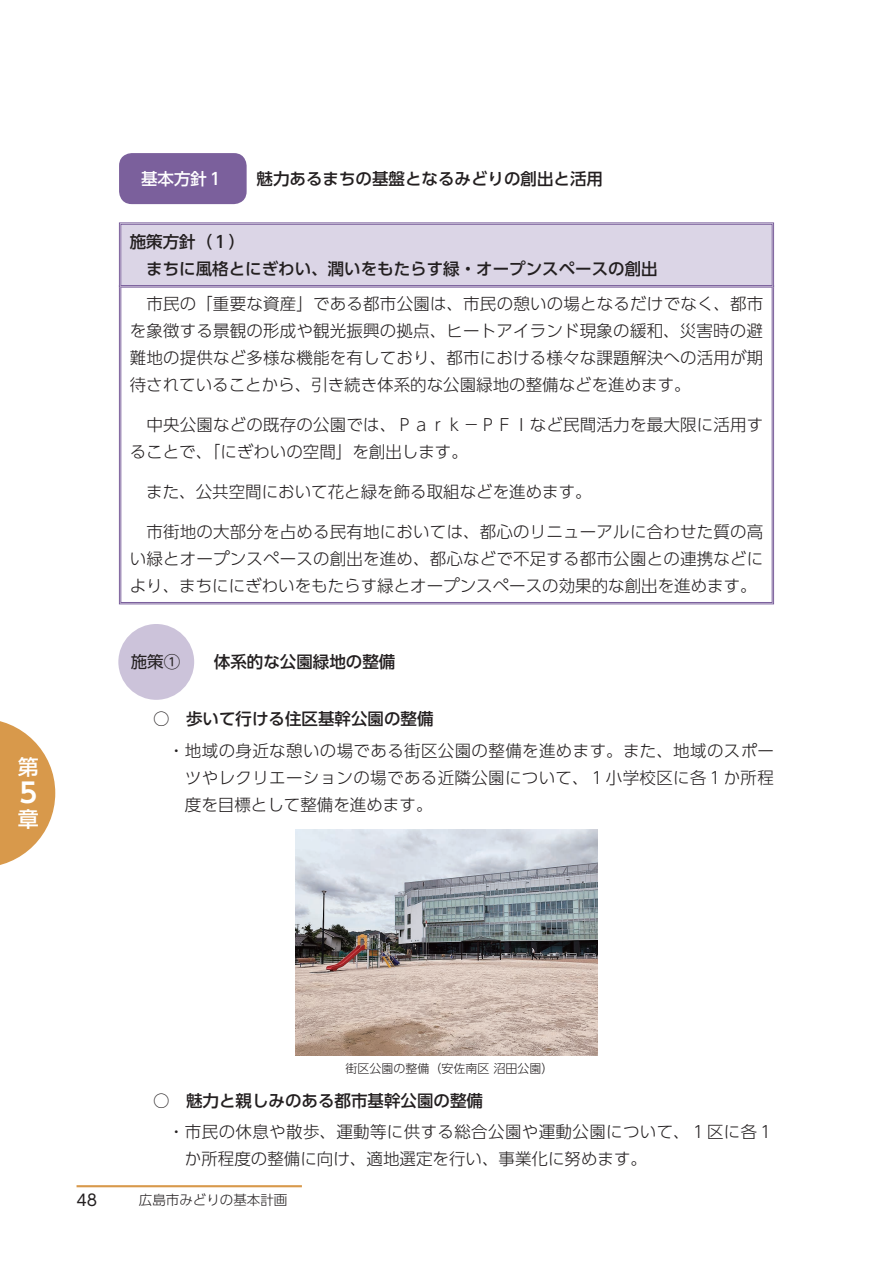
<style>
.page{position:relative;width:893px;height:1263px;background:#fff}
.page>*{position:absolute;margin:0;border:0;box-sizing:border-box;transform-origin:0 0}
.t1{font:700 27px "UD Shin Go Pro De";color:#fff}
.t2{font:500 21px "UD Shin Go Pro";color:#fff}
.t3{font:300 16.5px/27px "UD Shin Go Pro";color:#231f20;text-align:justify}
.t4{font:500 16.5px/27px "UD Shin Go Pro";color:#231f20}
.t5{font:300 16.5px/27px "UD Shin Go Pro";letter-spacing:.02em;color:#231f20}
.t6{font:500 16.5px "UD Shin Go Pro";color:#fff}
.t7{font:16.5px "UD Shin Go Pro";color:#231f20}
.t8{font:15.75px "UD Shin Go Pro";color:#231f20}
.t9{font:300 13.5px "UD Shin Go Pro";color:#231f20}
.t10{font:300 12px "UD Shin Go Pro";color:#231f20}
</style>
<div class="page">
<hr style="left:77px;top:1185px;width:225px;height:2px;background:#d8994b">
<svg style="left:0;top:721px;width:55px;height:144px"></svg>
<svg style="left:119px;top:288px;width:655px;height:317px"></svg>
<div style="left:119px;top:153px;width:128px;height:51px;background:#7b609c;border-radius:13px"></div>
<div style="left:119px;top:222px;width:655px;height:66px;background:#dbd5e6"></div>
<div style="left:120px;top:224px;width:652px;height:62px;border:1px solid #7b609c"></div>
<img style="left:295px;top:829px;width:303px;height:227px">
<div style="left:118px;top:624px;width:76px;height:76px;background:#ccc3da;border-radius:50%"></div>
<p class="t2" style="left:18px;top:750px;width:22px">第</p>
<h1 class="t1" style="left:19px;top:771px;width:18px">5</h1>
<p class="t2" style="left:18px;top:802px;width:22px">章</p>
<p class="t6" style="left:141px;top:165px;width:84px">基本方針１</p>
<p class="t4" style="left:257px;top:165px;width:348px">魅力あるまちの基盤となるみどりの創出と活用</p>
<p class="t4" style="left:130px;top:227px;width:529px">施策方針（１）<br>　まちに風格とにぎわい、潤いをもたらす緑・オープンスペースの創出</p>
<p class="t3" style="left:130px;top:290px;width:635px">　市民の「重要な資産」である都市公園は、市民の憩いの場となるだけでなく、都市を象徴する景観の形成や観光振興の拠点、ヒートアイランド現象の緩和、災害時の避難地の提供など多様な機能を有しており、都市における様々な課題解決への活用が期待されていることから、引き続き体系的な公園緑地の整備などを進めます。</p>
<p class="t3" style="left:130px;top:411px;width:635px">　中央公園などの既存の公園では、Ｐａｒｋ－ＰＦＩなど民間活力を最大限に活用することで、「にぎわいの空間」を創出します。</p>
<p class="t3" style="left:130px;top:477px;width:463px">　また、公共空間において花と緑を飾る取組などを進めます。</p>
<p class="t3" style="left:130px;top:517px;width:635px">　市街地の大部分を占める民有地においては、都心のリニューアルに合わせた質の高い緑とオープンスペースの創出を進め、都心などで不足する都市公園との連携などにより、まちににぎわいをもたらす緑とオープンスペースの効果的な創出を進めます。</p>
<p class="t7" style="left:131px;top:648px;width:51px">施策①</p>
<p class="t4" style="left:214px;top:648px;width:183px">体系的な公園緑地の整備</p>
<p class="t4" style="left:153px;top:705px;width:282px">○　歩いて行ける住区基幹公園の整備</p>
<p class="t3" style="left:185px;top:736px;width:591px;text-indent:-17px">・地域の身近な憩いの場である街区公園の整備を進めます。また、地域のスポーツやレクリエーションの場である近隣公園について、１小学校区に各１か所程度を目標として整備を進めます。</p>
<p class="t10" style="left:345px;top:1058px;width:209px">街区公園の整備（安佐南区 沼田公園）</p>
<p class="t4" style="left:153px;top:1087px;width:332px">○　魅力と親しみのある都市基幹公園の整備</p>
<p class="t5" style="left:185px;top:1118px;width:591px;text-indent:-17px">・市民の休息や散歩、運動等に供する総合公園や運動公園について、１区に各１か所程度の整備に向け、適地選定を行い、事業化に努めます。</p>
<p class="t8" style="left:77px;top:1187px;width:22px">48</p>
<p class="t9" style="left:139px;top:1189px;width:150px">広島市みどりの基本計画</p>
</div>
